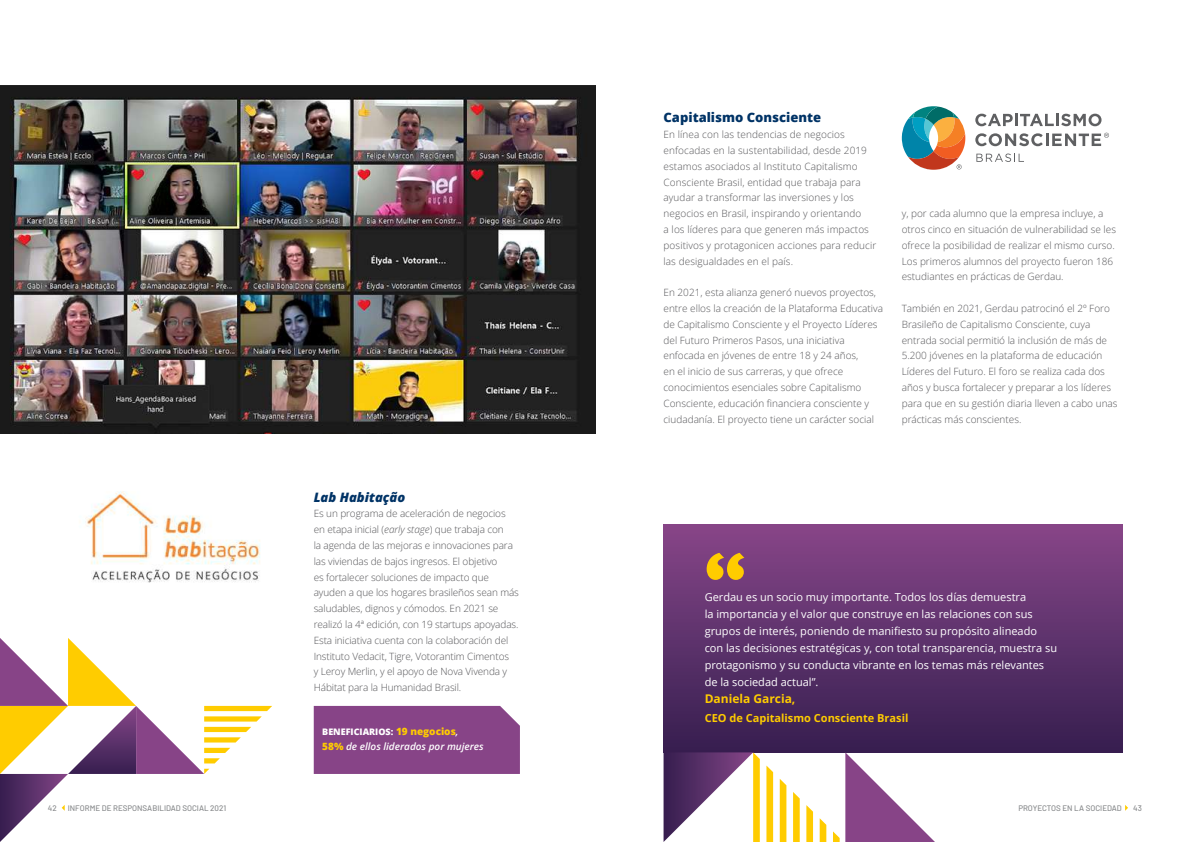
<style>
.page{position:relative;width:1191px;height:842px;background:#fff}
.page>*{position:absolute;margin:0;border:0;box-sizing:border-box;transform-origin:0 0}
.t1{font:800 13px "Open Sans";color:#036}
.t2{font:italic 800 13px "Open Sans";color:#036}
.t3{font:700 12px "Open Sans";color:#fc0}
.t4{font:11px/17px "Open Sans";color:#fff}
.t5{font:700 11px "Open Sans";color:#fc0}
.t6{font:300 10px/15.8px "Open Sans";color:#565659}
.t7{font:italic 600 10px "Open Sans";color:#fff}
.t8{font:800 9px "Open Sans";color:#fff}
.t9{font:500 8px "Barlow";color:#8a8c8e}
.s1{font-style:italic}
.s2{font-size:10px;color:#fc0}
.s3{font-weight:600;font-style:italic;font-size:10px}
.s4{font-weight:800;font-style:normal;color:#fc0}
</style>
<div class="page">
<img style="left:0;top:85px;width:595px;height:349px">
<svg style="left:975px;top:114px;width:126px;height:12px"></svg>
<svg style="left:976px;top:154px;width:48px;height:8px"></svg>
<svg style="left:975px;top:133px;width:134px;height:13px"></svg>
<svg style="left:901px;top:106px;width:64px;height:64px"></svg>
<div style="left:663px;top:524px;width:460px;height:228px;background:linear-gradient(to bottom,#874689,#361f50)"></div>
<svg style="left:663px;top:752px;width:176px;height:90px"></svg>
<svg style="left:845px;top:752px;width:90px;height:90px"></svg>
<svg style="left:706px;top:553px;width:38px;height:27px"></svg>
<div style="left:314px;top:706px;width:206px;height:68px;background:#874487"></div>
<img style="left:86px;top:491px;width:174px;height:92px">
<svg style="left:1125px;top:805px;width:3px;height:6px"></svg>
<svg style="left:0;top:638px;width:272px;height:204px"></svg>
<h1 class="t2" style="left:314px;top:488px;width:93px">Lab Habitação</h1>
<p class="t6" style="left:314px;top:506px;width:207px">Es un programa de aceleración de negocios en etapa inicial (<span class="s1">early stage</span>) que trabaja con<br>la agenda de las mejoras e innovaciones para las viviendas de bajos ingresos. El objetivo<br>es fortalecer soluciones de impacto que ayuden a que los hogares brasileños sean más saludables, dignos y cómodos. En 2021 se realizó la 4ª edición, con 19 startups apoyadas.<br>Esta iniciativa cuenta con la colaboración del Instituto Vedacit, Tigre, Votorantim Cimentos<br>y Leroy Merlin, y el apoyo de Nova Vivenda y Hábitat para la Humanidad Brasil.</p>
<p class="t8" style="left:322px;top:724px;width:138px">BENEFICIARIOS: <span class="s2">19 negocios</span><span class="s3">,</span></p>
<p class="t7" style="left:322px;top:739px;width:163px"><span class="s4">58%</span> de ellos liderados por mujeres</p>
<h1 class="t1" style="left:663px;top:108px;width:159px">Capitalismo Consciente</h1>
<p class="t6" style="left:663px;top:126px;width:214px">En línea con las tendencias de negocios enfocadas en la sustentabilidad, desde 2019 estamos asociados al Instituto Capitalismo Consciente Brasil, entidad que trabaja para ayudar a transformar las inversiones y los negocios en Brasil, inspirando y orientando<br>a los líderes para que generen más impactos positivos y protagonicen acciones para reducir las desigualdades en el país.</p>
<p class="t6" style="left:663px;top:284px;width:221px">En 2021, esta alianza generó nuevos proyectos, entre ellos la creación de la Plataforma Educativa de Capitalismo Consciente y el Proyecto Líderes del Futuro Primeros Pasos, una iniciativa enfocada en jóvenes de entre 18 y 24 años,<br>en el inicio de sus carreras, y que ofrece conocimientos esenciales sobre Capitalismo Consciente, educación financiera consciente y ciudadanía. El proyecto tiene un carácter social</p>
<p class="t6" style="left:901px;top:205px;width:216px">y, por cada alumno que la empresa incluye, a otros cinco en situación de vulnerabilidad se les ofrece la posibilidad de realizar el mismo curso.<br>Los primeros alumnos del proyecto fueron 186 estudiantes en prácticas de Gerdau.</p>
<p class="t6" style="left:901px;top:300px;width:217px">También en 2021, Gerdau patrocinó el 2º Foro Brasileño de Capitalismo Consciente, cuya entrada social permitió la inclusión de más de 5.200 jóvenes en la plataforma de educación Líderes del Futuro. El foro se realiza cada dos años y busca fortalecer y preparar a los líderes para que en su gestión diaria lleven a cabo unas prácticas más conscientes.</p>
<p class="t4" style="left:704px;top:588px;width:354px">Gerdau es un socio muy importante. Todos los días demuestra<br>la importancia y el valor que construye en las relaciones con sus grupos de interés, poniendo de manifiesto su propósito alineado con las decisiones estratégicas y, con total transparencia, muestra su protagonismo y su conducta vibrante en los temas más relevantes de la sociedad actual”.</p>
<p class="t3" style="left:704px;top:691px;width:92px">Daniela Garcia,</p>
<p class="t5" style="left:704px;top:711px;width:205px">CEO de Capitalismo Consciente Brasil</p>
<p class="t9" style="left:48px;top:802px;width:10px">42</p>
<p class="t9" style="left:68px;top:802px;width:160px">INFORME DE RESPONSABILIDAD SOCIAL 2021</p>
<p class="t9" style="left:1018px;top:802px;width:105px">PROYECTOS EN LA SOCIEDAD</p>
<p class="t9" style="left:1133px;top:802px;width:10px">43</p>
</div>
